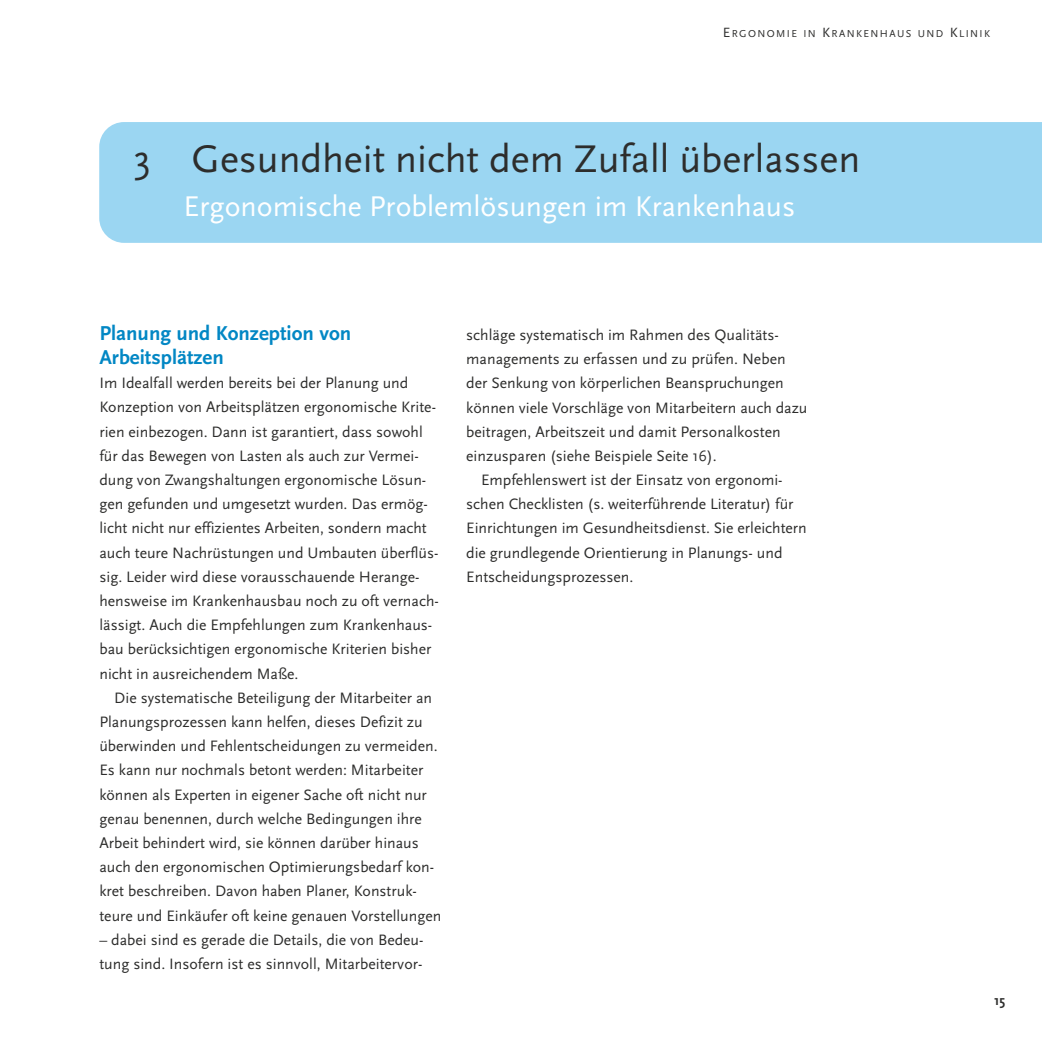
<style>
.page{position:relative;width:1042px;height:1042px;background:#fff}
.page>*{position:absolute;margin:0;border:0;box-sizing:border-box;transform-origin:0 0}
.t1{font:40.25px "Scala Sans Pro";color:#2d2d2c}
.t2{font:29.75px "Scala Sans Pro";color:#fff}
.t3{font:700 21px/24.2px "Scala Sans Pro";color:#0287c4}
.t4{font:15.75px/24.2px "Scala Sans Pro";color:#2d2d2c}
.t5{font:700 14px "Scala Sans Pro";color:#2d2d2c}
.t6{font:10.5px "Scala Sans Pro";letter-spacing:.135em;color:#2d2d2c}
.s1{font-size:14px}
</style>
<div class="page">
<div style="left:99px;top:122px;width:943px;height:121px;background:#9bd6f2"></div>
<p class="t6" style="left:723px;top:29px;width:269px"><span class="s1">E</span>RGONOMIE IN <span class="s1">K</span>RANKENHAUS UND <span class="s1">K</span>LINIK</p>
<h1 class="t1" style="left:134px;top:142px;width:728px">3 Gesundheit nicht dem Zufall überlassen</h1>
<h2 class="t2" style="left:184px;top:194px;width:613px">Ergonomische Problemlösungen im Krankenhaus</h2>
<h3 class="t3" style="left:99px;top:323px;width:253px">Planung und Konzeption von<br>Arbeitsplätzen</h3>
<p class="t4" style="left:99px;top:372px;width:341px">Im Idealfall werden bereits bei der Planung und Konzeption von Arbeitsplätzen ergonomische Krite&shy;rien einbezogen. Dann ist garantiert, dass sowohl für das Bewegen von Lasten als auch zur Vermei&shy;dung von Zwangshaltungen ergonomische Lösun&shy;gen gefunden und umgesetzt wurden. Das ermög&shy;licht nicht nur effizientes Arbeiten, sondern macht auch teure Nachrüstungen und Umbauten überflüs&shy;sig. Leider wird diese vorausschauende Herange&shy;hensweise im Krankenhausbau noch zu oft vernach&shy;lässigt. Auch die Empfehlungen zum Krankenhaus&shy;bau berücksichtigen ergonomische Kriterien bisher nicht in ausreichendem Maße.</p>
<p class="t4" style="left:99px;top:687px;width:343px;text-indent:15px">Die systematische Beteiligung der Mitarbeiter an Planungsprozessen kann helfen, dieses Defizit zu überwinden und Fehlentscheidungen zu vermeiden.<br>Es kann nur nochmals betont werden: Mitarbeiter können als Experten in eigener Sache oft nicht nur genau benennen, durch welche Bedingungen ihre Arbeit behindert wird, sie können darüber hinaus auch den ergonomischen Optimierungsbedarf kon&shy;kret beschreiben. Davon haben Planer, Konstruk&shy;teure und Einkäufer oft keine genauen Vorstellungen</p>
<p class="t4" style="left:99px;top:929px;width:325px">– dabei sind es gerade die Details, die von Bedeu&shy;tung sind. Insofern ist es sinnvoll, Mitarbeitervor-</p>
<p class="t4" style="left:466px;top:324px;width:314px">schläge systematisch im Rahmen des Qualitäts -</p>
<p class="t4" style="left:466px;top:348px;width:321px">managements zu erfassen und zu prüfen. Neben</p>
<p class="t4" style="left:466px;top:372px;width:319px">der Senkung von körperlichen Beanspruchungen</p>
<p class="t4" style="left:466px;top:397px;width:343px">können viele Vorschläge von Mitarbeitern auch dazu</p>
<p class="t4" style="left:466px;top:421px;width:316px">beitragen, Arbeitszeit und damit Personalkosten</p>
<p class="t4" style="left:466px;top:445px;width:252px">einzusparen (siehe Beispiele Seite 16).</p>
<p class="t4" style="left:481px;top:469px;width:303px">Empfehlenswert ist der Einsatz von ergonomi-</p>
<p class="t4" style="left:466px;top:493px;width:329px">schen Checklisten (s. weiterführende Literatur) für</p>
<p class="t4" style="left:466px;top:518px;width:342px">Einrichtungen im Gesundheitsdienst. Sie erleichtern</p>
<p class="t4" style="left:466px;top:542px;width:318px">die grundlegende Orientierung in Planungs- und</p>
<p class="t4" style="left:466px;top:566px;width:169px">Entscheidungsprozessen.</p>
<p class="t5" style="left:994px;top:995px;width:13px">15</p>
</div>
